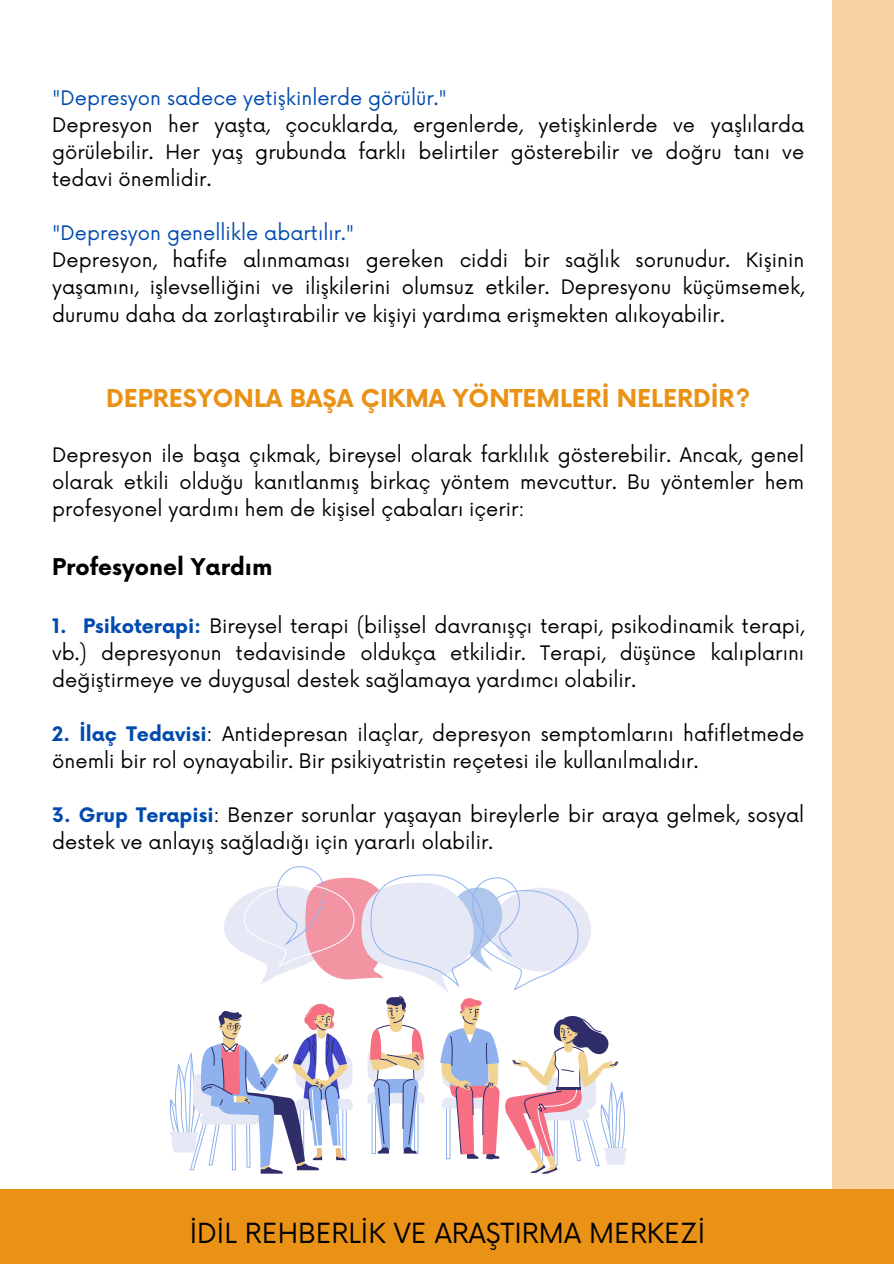
<style>
.page{position:relative;width:894px;height:1264px;background:#fff}
.page>*{position:absolute;margin:0;border:0;box-sizing:border-box;transform-origin:0 0}
.t1{font:27px "Now";color:#000}
.t2{font:700 24px "Now";color:#ea9215}
.t3{font:700 22.5px "Now";color:#000}
.t4{font:19.5px/27px "Now";color:#000;text-align:justify}
.t5{font:19.5px "Now";color:#004aad}
.s1{font-weight:700;color:#004aad}
</style>
<div class="page">
<div style="left:0;top:1189px;width:893px;height:74px;background:#ea9215"></div>
<div style="left:831px;top:0;width:62px;height:1263px;background:#f6d3a1"></div>
<svg style="left:169px;top:866px;width:457px;height:307px"></svg>
<p class="t5" style="left:52px;top:87px;width:396px">"Depresyon sadece yetişki nlerde görülür."</p>
<p class="t4" style="left:52px;top:113px;width:753px">Depresyon her yaşta, çocuklarda, ergenlerde, yetişki nlerde ve yaşlılarda görülebilir. Her yaş grubunda farklı belirtiler gösterebilir ve doğru tanı ve tedavi önemlidi r.</p>
<p class="t5" style="left:52px;top:222px;width:303px">"Depresyon genelli kle abartılır."</p>
<p class="t4" style="left:52px;top:248px;width:753px">Depresyon, hafife alınmaması gereken ciddi bi r sağlık sorunudur. Kişi ni n yaşamını, işlevselliği ni ve i lişki leri ni olumsuz etki ler. Depresyonu küçümsemek, durumu daha da zorlaştırabi li r ve kişiyi yardıma erişmekten alıkoyabi li r.</p>
<p class="t2" style="left:106px;top:385px;width:645px">DEPRESYONLA BAŞA ÇIKMA YÖNTEMLERİ NELERDİR?</p>
<p class="t4" style="left:52px;top:442px;width:753px">Depresyon i le başa çıkmak, bi reysel olarak farklılık gösterebi li r. Ancak, genel olarak etki li olduğu kanıtlanmış bi rkaç yöntem mevcuttur. Bu yöntemler hem profesyonel yardımı hem de kişisel çabaları içeri r:</p>
<p class="t3" style="left:52px;top:554px;width:222px">Profesyonel Yardım</p>
<p class="t4" style="left:52px;top:613px;width:753px"><span class="s1">1. Psikoterapi:</span> Bi reysel terapi (bi lişsel davranışçı terapi, psi kodi nami k terapi, vb.) depresyonun tedavisi nde oldukça etki lidi r. Terapi, düşünce kalıplarını değişti rmeye ve duygusal destek sağlamaya yardımcı olabi li r.</p>
<p class="t4" style="left:52px;top:721px;width:753px"><span class="s1">2. İlaç Tedavisi</span>: Antidepresan i laçlar, depresyon semptomlarını hafifletmede önemli bi r rol oynayabi li r. Bi r psi kiyatristi n reçetesi i le kullanılmalıdır.</p>
<p class="t4" style="left:52px;top:802px;width:753px"><span class="s1">3. Grup Terapisi</span>: Benzer sorunlar yaşayan bi reylerle bi r araya gelmek, sosyal destek ve anlayış sağladığı için yararlı olabilir.</p>
<p class="t1" style="left:190px;top:1217px;width:517px">İDİL REHBERLİK VE ARAŞTIRMA MERKEZİ</p>
</div>
